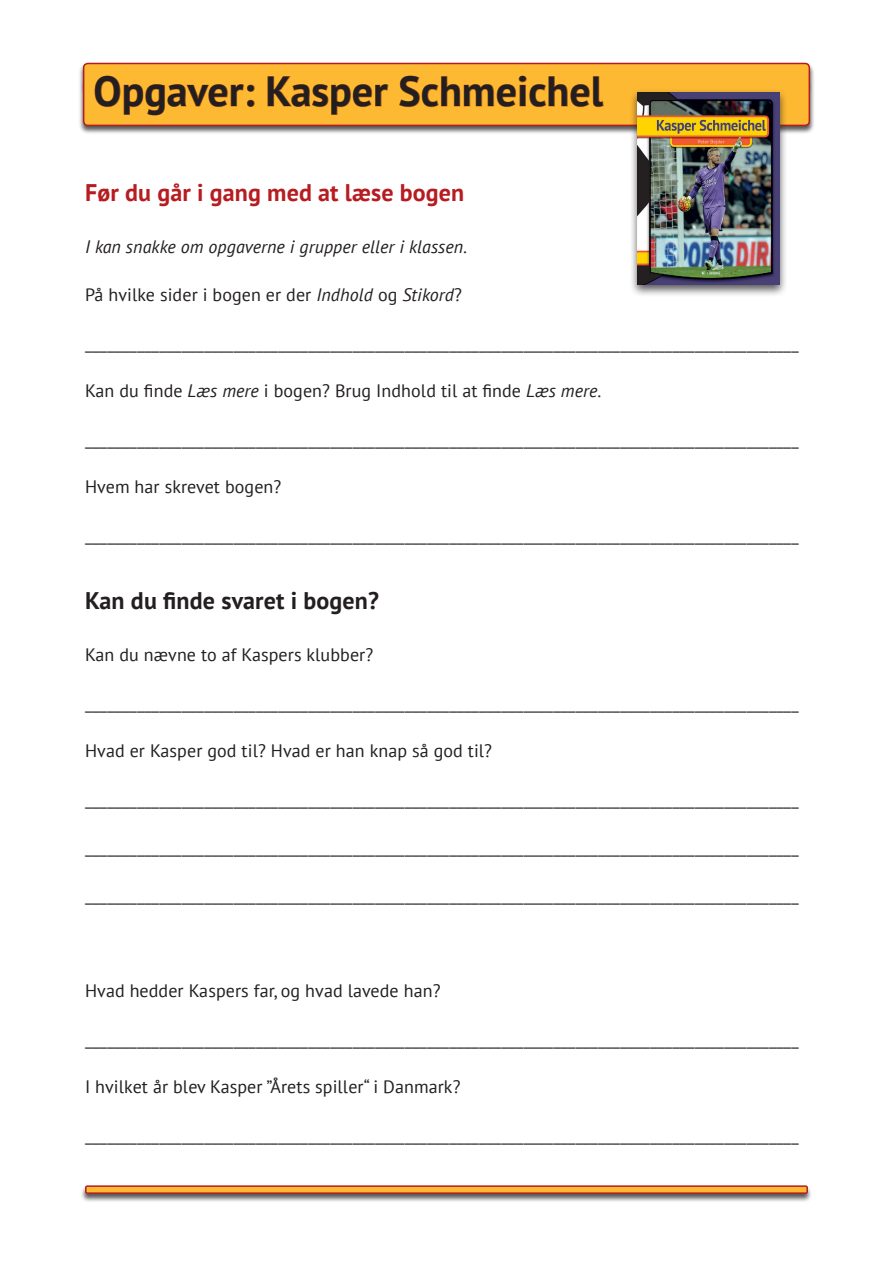
<style>
.page{position:relative;width:893px;height:1263px;background:#fff}
.page>*{position:absolute;margin:0;border:0;box-sizing:border-box;transform-origin:0 0}
.t1{font:700 42px "PT Sans";color:#231f20}
.Mellemrubrik{font:700 24px "PT Sans";letter-spacing:.005em;color:#b61c20}
.Mellemrubrik-2{font:700 24px "PT Sans";letter-spacing:.005em;color:#231f20}
.Brødtekst{font:18px "PT Sans";letter-spacing:.005em;color:#231f20}
.Brødtekst-2{font:italic 18px "PT Sans";letter-spacing:.005em;color:#231f20}
.s1{font-style:italic}
</style>
<div class="page">
<div style="left:80px;top:1185px;width:733px;height:18px;background:#231f20;opacity:.75"></div>
<div style="left:86px;top:1186px;width:721px;height:7px;background:#fdb931;border-radius:2px"></div>
<div style="left:85px;top:1185px;width:723px;height:9px;border:2px solid #b61c20;border-radius:2px"></div>
<div style="left:78px;top:62px;width:737px;height:73px;background:#231f20;opacity:.75"></div>
<div style="left:84px;top:63px;width:725px;height:62px;background:#fdb931;border-radius:4px"></div>
<div style="left:83px;top:63px;width:727px;height:63px;border:2px solid #b61c20;border-radius:4px"></div>
<svg style="left:94px;top:75px;width:161px;height:41px"></svg>
<svg style="left:267px;top:76px;width:122px;height:39px"></svg>
<svg style="left:399px;top:75px;width:205px;height:32px"></svg>
<div style="left:630px;top:88px;width:157px;height:209px;background:#231f20;opacity:.75"></div>
<img style="left:638px;top:92px;width:141px;height:192px">
<p class="t1" style="left:94px;top:63px;width:511px">Opgaver: Kasper Schmeichel</p>
<p class="Mellemrubrik" style="left:85px;top:176px;width:381px">Før du går i gang med at læse bogen</p>
<p class="Brødtekst-2" style="left:85px;top:235px;width:384px">I kan snakke om opgaverne i grupper eller i klassen.</p>
<p class="Brødtekst" style="left:85px;top:283px;width:378px">På hvilke sider i bogen er der <span class="s1">Indhold</span> og <span class="s1">Stikord</span>?</p>
<p class="Brødtekst" style="left:85px;top:331px;width:715px">________________________________________________________________________________________________</p>
<p class="Brødtekst" style="left:85px;top:379px;width:518px">Kan du finde <span class="s1">Læs mere</span> i bogen? Brug Indhold til at finde <span class="s1">Læs mere</span>.</p>
<p class="Brødtekst" style="left:85px;top:427px;width:715px">________________________________________________________________________________________________</p>
<p class="Brødtekst" style="left:85px;top:475px;width:198px">Hvem har skrevet bogen?</p>
<p class="Brødtekst" style="left:85px;top:523px;width:715px">________________________________________________________________________________________________</p>
<p class="Mellemrubrik-2" style="left:85px;top:584px;width:295px">Kan du finde svaret i bogen?</p>
<p class="Brødtekst" style="left:85px;top:643px;width:290px">Kan du nævne to af Kaspers klubber?</p>
<p class="Brødtekst" style="left:85px;top:691px;width:715px">________________________________________________________________________________________________</p>
<p class="Brødtekst" style="left:85px;top:739px;width:409px">Hvad er Kasper god til? Hvad er han knap så god til?</p>
<p class="Brødtekst" style="left:85px;top:787px;width:715px">________________________________________________________________________________________________</p>
<p class="Brødtekst" style="left:85px;top:835px;width:715px">________________________________________________________________________________________________</p>
<p class="Brødtekst" style="left:85px;top:883px;width:715px">________________________________________________________________________________________________</p>
<p class="Brødtekst" style="left:85px;top:979px;width:357px">Hvad hedder Kaspers far, og hvad lavede han?</p>
<p class="Brødtekst" style="left:85px;top:1027px;width:715px">________________________________________________________________________________________________</p>
<p class="Brødtekst" style="left:85px;top:1075px;width:377px">I hvilket år blev Kasper ”Årets spiller“ i Danmark?</p>
<p class="Brødtekst" style="left:85px;top:1123px;width:715px">________________________________________________________________________________________________</p>
</div>
